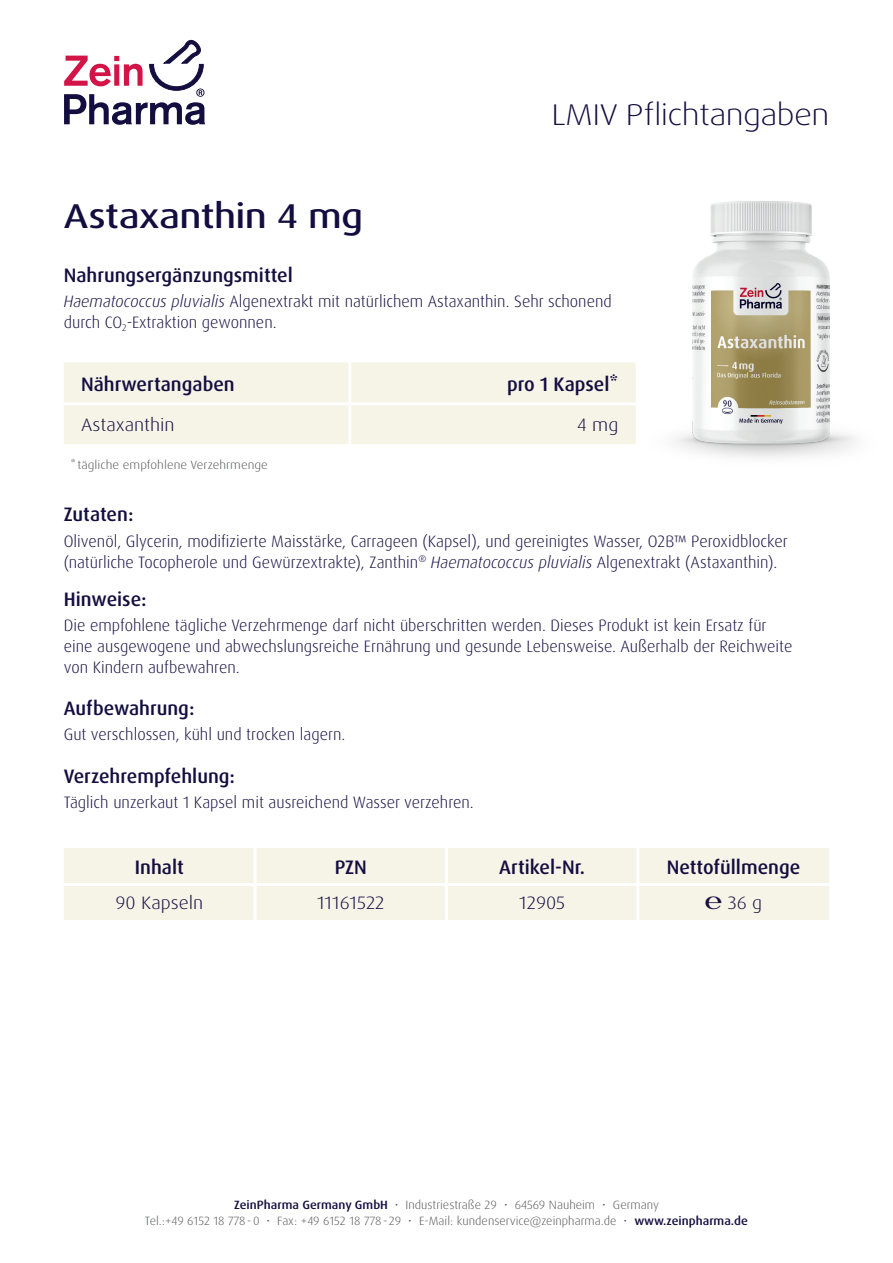
<style>
.page{position:relative;width:893px;height:1263px;background:#fff}
.page>*{position:absolute;margin:0;border:0;box-sizing:border-box;transform-origin:0 0}
.t1{font:500 expanded 34.5px "Dax Pro";color:#140d40}
.t2{font:300 expanded 30px "Dax Pro";color:#140d40}
.t3{font:500 19.5px "Dax Pro";color:#140d40}
.t4{font:300 18px "Dax Pro";color:#140d40;scale:1.1 1}
.t5{font:300 16.5px/21px "Dax Pro";color:#140d40}
.t6{font:300 12px/16.5px "Dax Pro";color:#57585a;text-align:center;scale:1.05 1}
.t7{font:300 12px "Dax Pro";color:#57585a;scale:1.1 1}
.s1{font-style:italic}
.s2{font-weight:500;color:#140d40}
</style>
<div class="page">
<svg style="left:64px;top:39px;width:142px;height:86px"></svg>
<div style="left:64px;top:362px;width:447px;height:82px;background:#f6f3e7"></div>
<hr style="left:348px;top:362px;width:3px;height:40px;background:#fff">
<hr style="left:64px;top:402px;width:286px;height:3px;background:#fff">
<hr style="left:350px;top:402px;width:286px;height:3px;background:#fff">
<hr style="left:348px;top:405px;width:3px;height:39px;background:#fff">
<img style="left:511px;top:201px;width:345px;height:257px">
<div style="left:64px;top:848px;width:765px;height:72px;background:#f6f3e7"></div>
<hr style="left:254px;top:848px;width:3px;height:35px;background:#fff">
<hr style="left:445px;top:848px;width:3px;height:35px;background:#fff">
<hr style="left:636px;top:848px;width:3px;height:35px;background:#fff">
<hr style="left:64px;top:883px;width:191px;height:3px;background:#fff">
<hr style="left:255px;top:883px;width:191px;height:3px;background:#fff">
<hr style="left:254px;top:886px;width:3px;height:34px;background:#fff">
<hr style="left:446px;top:883px;width:192px;height:3px;background:#fff">
<hr style="left:445px;top:886px;width:3px;height:34px;background:#fff">
<hr style="left:638px;top:883px;width:191px;height:3px;background:#fff">
<hr style="left:636px;top:886px;width:3px;height:34px;background:#fff">
<h2 class="t2" style="left:552px;top:96px;width:279px">LMIV Pflichtangaben</h2>
<h1 class="t1" style="left:64px;top:194px;width:301px">Astaxanthin 4 mg</h1>
<p class="t3" style="left:64px;top:262px;width:231px">Nahrungsergänzungsmittel</p>
<p class="t5" style="left:64px;top:291px;width:550px"><span class="s1">Haematococcus pluvialis</span> Algenextrakt mit natürlichem Astaxanthin. Sehr schonend durch CO<sub>2</sub>-Extraktion gewonnen.</p>
<p class="t3" style="left:81px;top:371px;width:155px">Nährwertangaben</p>
<p class="t3" style="left:507px;top:371px;width:113px">pro 1 Kapsel*</p>
<p class="t4" style="left:81px;top:413px;width:87px">Astaxanthin</p>
<p class="t4" style="left:577px;top:413px;width:39px">4 mg</p>
<p class="t7" style="left:70px;top:457px;width:181px">* tägliche empfohlene Verzehrmenge</p>
<p class="t3" style="left:64px;top:502px;width:71px">Zutaten:</p>
<p class="t5" style="left:64px;top:530px;width:726px">Olivenöl, Glycerin, modifizierte Maisstärke, Carrageen (Kapsel), und gereinigtes Wasser, O2B™ Peroxidblocker (natürliche Tocopherole und Gewürzextrakte), Zanthin<sup>®</sup> <span class="s1">Haematococcus pluvialis</span> Algenextrakt (Astaxanthin).</p>
<p class="t3" style="left:64px;top:586px;width:84px">Hinweise:</p>
<p class="t5" style="left:64px;top:615px;width:730px">Die empfohlene tägliche Verzehrmenge darf nicht überschritten werden. Dieses Produkt ist kein Ersatz für eine ausgewogene und abwechslungsreiche Ernährung und gesunde Lebensweise. Außerhalb der Reichweite von Kindern aufbewahren.</p>
<p class="t3" style="left:64px;top:696px;width:132px">Aufbewahrung:</p>
<p class="t5" style="left:64px;top:724px;width:283px">Gut verschlossen, kühl und trocken lagern.</p>
<p class="t3" style="left:64px;top:763px;width:173px">Verzehrempfehlung:</p>
<p class="t5" style="left:64px;top:792px;width:412px">Täglich unzerkaut 1 Kapsel mit ausreichend Wasser verzehren.</p>
<p class="t3" style="left:135px;top:854px;width:50px">Inhalt</p>
<p class="t3" style="left:335px;top:854px;width:34px">PZN</p>
<p class="t3" style="left:499px;top:854px;width:87px">Artikel-Nr.</p>
<p class="t3" style="left:667px;top:854px;width:135px">Nettofüllmenge</p>
<p class="t4" style="left:115px;top:891px;width:81px">90 Kapseln</p>
<p class="t4" style="left:317px;top:891px;width:63px">11161522</p>
<p class="t4" style="left:519px;top:891px;width:43px">12905</p>
<p class="t4" style="left:705px;top:891px;width:54px">℮ 36 g</p>
<p class="t6" style="left:145px;top:1196px;width:576px"><span class="s2">ZeinPharma Germany GmbH</span> • Industriestraße 29 • 64569 Nauheim • Germany<br>Tel.:+49 6152 18 778-0 • Fax: +49 6152 18 778- 29 • E-Mail: kundenservice@zeinpharma.de • <span class="s2">www.zeinpharma.de</span></p>
</div>
